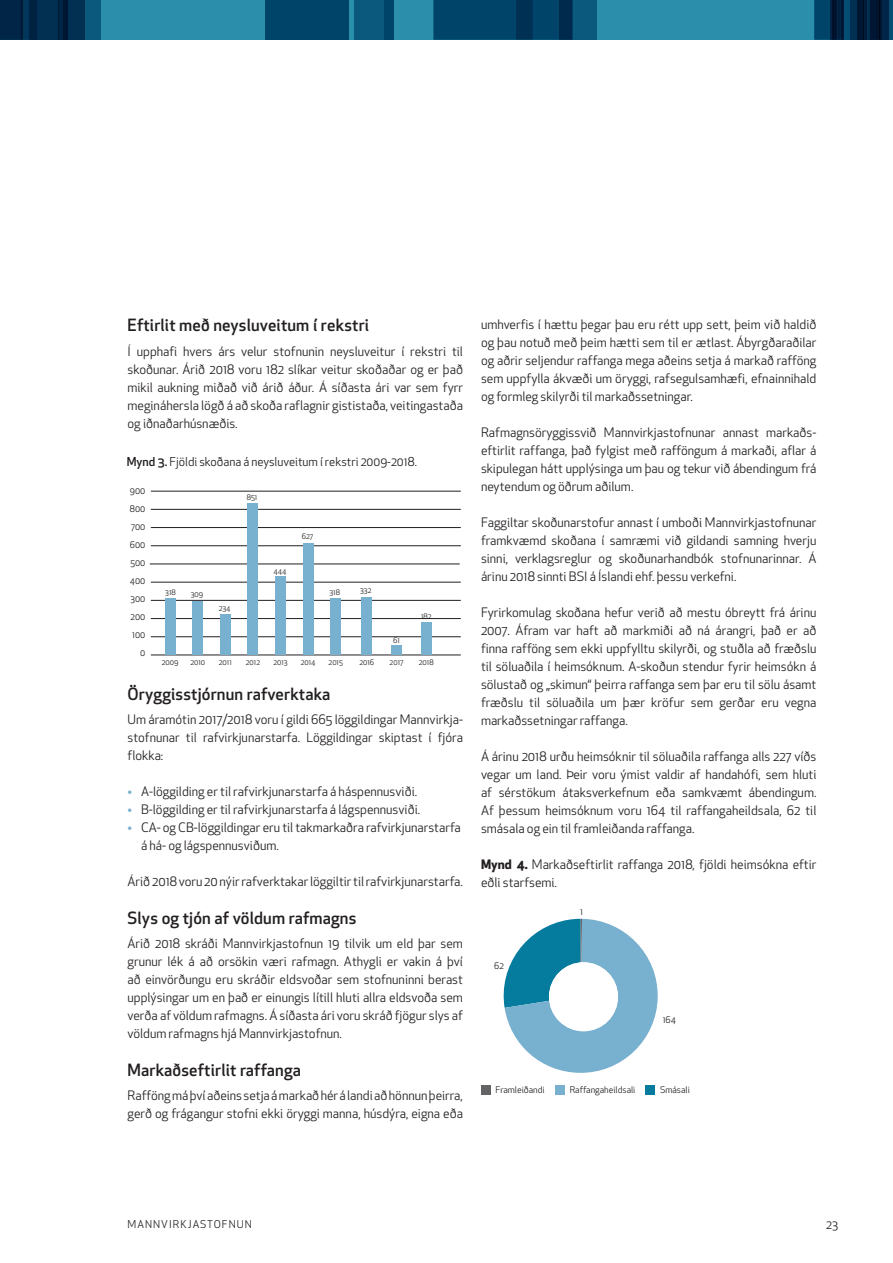
<style>
.page{position:relative;width:893px;height:1263px;background:#fff}
.page>*{position:absolute;margin:0;border:0;box-sizing:border-box;transform-origin:0 0}
.t1{font:500 16.5px "Apex New";letter-spacing:.01em;color:#231f20}
.t2{font:12.75px/18px "Apex New";color:#231f20;text-align:justify}
.t3{font:12px "Apex New";color:#231f20}
.t4{font:10.5px "Apex New";letter-spacing:.1em;color:#231f20}
.t5{font:9px/18px "Apex New";color:#231f20;text-align:right}
.t6{font:7.5px "Apex New";color:#231f20}
.s1{font-weight:500}
.s2{color:#78b0cf}
.s3{font-weight:700}
</style>
<div class="page">
<div style="left:410px;top:0;width:483px;height:40px;background:#2b8fac"></div>
<svg style="left:1px;top:0;width:409px;height:40px;background:#227a98"></svg>
<svg style="left:21px;top:0;width:16px;height:40px"></svg>
<div style="left:559px;top:0;width:37px;height:40px;background:#0b597d"></div>
<svg style="left:64px;top:0;width:37px;height:40px"></svg>
<div style="left:354px;top:0;width:30px;height:40px;background:#0b597d"></div>
<div style="left:384px;top:0;width:9px;height:40px;background:#00446a"></div>
<svg style="left:433px;top:0;width:139px;height:40px;background:#003f65"></svg>
<div style="left:814px;top:0;width:30px;height:40px;background:#00446a"></div>
<hr style="left:0;top:0;width:1px;height:40px;background:#057b9e">
<div style="left:265px;top:0;width:83px;height:40px;background:#00446a"></div>
<svg style="left:868px;top:0;width:25px;height:40px"></svg>
<svg style="left:830px;top:0;width:38px;height:40px"></svg>
<hr style="left:838px;top:0;width:1px;height:40px;background:#057b9e">
<hr style="left:879px;top:0;width:3px;height:40px;background:#057b9e">
<hr style="left:841px;top:0;width:3px;height:40px;background:#057b9e">
<hr style="left:864px;top:0;width:2px;height:40px;background:#057b9e">
<hr style="left:866px;top:0;width:1px;height:40px;background:#057b9e">
<div style="left:870px;top:0;width:10px;height:40px;background:#001733"></div>
<div style="left:832px;top:0;width:5px;height:40px;background:#00112b"></div>
<div style="left:857px;top:0;width:6px;height:40px;background:#001733"></div>
<hr style="left:151px;top:491px;width:310px;height:1px;background:#231f20">
<hr style="left:151px;top:509px;width:310px;height:1px;background:#231f20">
<hr style="left:151px;top:527px;width:310px;height:1px;background:#231f20">
<hr style="left:151px;top:545px;width:310px;height:1px;background:#231f20">
<hr style="left:150px;top:564px;width:310px;height:1px;background:#231f20">
<hr style="left:151px;top:582px;width:310px;height:1px;background:#231f20">
<hr style="left:151px;top:600px;width:310px;height:1px;background:#231f20">
<hr style="left:151px;top:618px;width:310px;height:1px;background:#231f20">
<hr style="left:151px;top:636px;width:310px;height:1px;background:#231f20">
<hr style="left:151px;top:655px;width:310px;height:1px;background:#231f20">
<div style="left:165px;top:599px;width:11px;height:56px;background:#78b0cf"></div>
<div style="left:192px;top:601px;width:11px;height:54px;background:#78b0cf"></div>
<div style="left:220px;top:615px;width:11px;height:40px;background:#78b0cf"></div>
<div style="left:248px;top:503px;width:10px;height:152px;background:#78b0cf"></div>
<div style="left:275px;top:577px;width:11px;height:78px;background:#78b0cf"></div>
<div style="left:303px;top:544px;width:11px;height:111px;background:#78b0cf"></div>
<div style="left:330px;top:599px;width:11px;height:56px;background:#78b0cf"></div>
<div style="left:361px;top:597px;width:11px;height:58px;background:#78b0cf"></div>
<div style="left:391px;top:646px;width:11px;height:9px;background:#78b0cf"></div>
<div style="left:421px;top:622px;width:11px;height:33px;background:#78b0cf"></div>
<svg style="left:503px;top:919px;width:155px;height:154px"></svg>
<div style="left:555px;top:1085px;width:10px;height:10px;background:#78b0cf"></div>
<div style="left:481px;top:1085px;width:10px;height:10px;background:#636366"></div>
<div style="left:645px;top:1085px;width:10px;height:10px;background:#057b9e"></div>
<div style="left:549px;top:962px;width:69px;height:69px;background:#fff;border-radius:50%"></div>
<p class="t1" style="left:128px;top:314px;width:243px">Eftirlit með neysluveitum í rekstri</p>
<p class="t2" style="left:128px;top:342px;width:337px">Í upphafi hvers árs velur stofnunin neysluveitur í rekstri til skoðunar. Árið 2018 voru 182 slíkar veitur skoðaðar og er það mikil aukning miðað við árið áður. Á síðasta ári var sem fyrr megináhersla lögð á að skoða raflagnir gististaða, veitingastaða og iðnaðarhúsnæðis.</p>
<p class="t3" style="left:127px;top:454px;width:292px"><span class="s1">Mynd 3.</span> Fjöldi skoðana á neysluveitum í rekstri 2009-2018.</p>
<p class="t5" style="left:130px;top:482px;width:17px">900<br>800<br>700<br>600<br>500<br>400<br>300<br>200<br>100<br>0</p>
<p class="t6" style="left:247px;top:492px;width:12px">851</p>
<p class="t6" style="left:165px;top:587px;width:12px">318</p>
<p class="t6" style="left:191px;top:590px;width:14px">309</p>
<p class="t6" style="left:219px;top:603px;width:13px">234</p>
<p class="t6" style="left:274px;top:567px;width:14px">444</p>
<p class="t6" style="left:302px;top:531px;width:13px">627</p>
<p class="t6" style="left:329px;top:587px;width:12px">318</p>
<p class="t6" style="left:360px;top:586px;width:13px">332</p>
<p class="t6" style="left:162px;top:658px;width:18px">2009</p>
<p class="t6" style="left:190px;top:658px;width:16px">2010</p>
<p class="t6" style="left:219px;top:658px;width:14px">2011</p>
<p class="t6" style="left:246px;top:658px;width:16px">2012</p>
<p class="t6" style="left:273px;top:658px;width:16px">2013</p>
<p class="t6" style="left:301px;top:658px;width:16px">2014</p>
<p class="t6" style="left:329px;top:658px;width:16px">2015</p>
<p class="t6" style="left:359px;top:658px;width:16px">2016</p>
<p class="t6" style="left:393px;top:635px;width:8px">61</p>
<p class="t6" style="left:421px;top:612px;width:12px">182</p>
<p class="t6" style="left:390px;top:658px;width:15px">2017</p>
<p class="t6" style="left:419px;top:658px;width:16px">2018</p>
<p class="t1" style="left:128px;top:682px;width:204px">Öryggisstjórnun rafverktaka</p>
<p class="t2" style="left:128px;top:710px;width:337px">Um áramótin 2017/2018 voru í gildi 665 löggildingar Mannvirkja&shy;stofnunar til rafvirkjunarstarfa. Löggildingar skiptast í fjóra flokka:</p>
<p class="t2" style="left:128px;top:782px;width:291px"><span class="s2">•</span> A-löggilding er til rafvirkjunarstarfa á háspennusviði.</p>
<p class="t2" style="left:128px;top:800px;width:294px"><span class="s2">•</span> B-löggilding er til rafvirkjunarstarfa á lágspennusviði.</p>
<p class="t2" style="left:141px;top:818px;width:321px;text-indent:-14px"><span class="s2">•</span> CA- og CB-löggildingar eru til takmarkaðra rafvirkjunarstarfa á há- og lágspennusviðum.</p>
<p class="t2" style="left:128px;top:872px;width:337px">Árið 2018 voru 20 nýir rafverktakar löggiltir til rafvirkjunarstarfa.</p>
<p class="t1" style="left:128px;top:907px;width:230px">Slys og tjón af völdum rafmagns</p>
<p class="t2" style="left:128px;top:934px;width:337px">Árið 2018 skráði Mannvirkjastofnun 19 tilvik um eld þar sem grunur lék á að orsökin væri rafmagn. Athygli er vakin á því að einvörðungu eru skráðir eldsvoðar sem stofnuninni berast upplýsingar um en það er einungis lítill hluti allra eldsvoða sem verða af völdum rafmagns. Á síðasta ári voru skráð fjögur slys af völdum rafmagns hjá Mannvirkjastofnun.</p>
<p class="t1" style="left:128px;top:1059px;width:175px">Markaðseftirlit raffanga</p>
<p class="t2" style="left:128px;top:1087px;width:337px">Rafföng má því aðeins setja á markað hér á landi að hönnun þeirra, gerð og frágangur stofni ekki öryggi manna, húsdýra, eigna eða</p>
<p class="t2" style="left:481px;top:315px;width:337px">umhverfis í hættu þegar þau eru rétt upp sett, þeim við haldið og þau notuð með þeim hætti sem til er ætlast. Ábyrgðaraðilar og aðrir seljendur raffanga mega aðeins setja á markað rafföng sem uppfylla ákvæði um öryggi, rafsegulsamhæfi, efnainnihald og formleg skilyrði til markaðssetningar.</p>
<p class="t2" style="left:481px;top:423px;width:337px">Rafmagnsöryggissvið Mannvirkjastofnunar annast markaðs&shy;eftirlit raffanga, það fylgist með rafföngum á markaði, aflar á skipulegan hátt upplýsinga um þau og tekur við ábendingum frá neytendum og öðrum aðilum.</p>
<p class="t2" style="left:481px;top:513px;width:337px">Faggiltar skoðunarstofur annast í umboði Mannvirkjastofnunar framkvæmd skoðana í samræmi við gildandi samning hverju sinni, verklagsreglur og skoðunarhandbók stofnunarinnar. Á árinu 2018 sinnti BSI á Íslandi ehf. þessu verkefni.</p>
<p class="t2" style="left:481px;top:603px;width:337px">Fyrirkomulag skoðana hefur verið að mestu óbreytt frá árinu 2007. Áfram var haft að markmiði að ná árangri, það er að finna rafföng sem ekki uppfylltu skilyrði, og stuðla að fræðslu til söluaðila í heimsóknum. A-skoðun stendur fyrir heimsókn á sölustað og „skimun“ þeirra raffanga sem þar eru til sölu ásamt fræðslu til söluaðila um þær kröfur sem gerðar eru vegna markaðssetningar raffanga.</p>
<p class="t2" style="left:481px;top:747px;width:337px">Á árinu 2018 urðu heimsóknir til söluaðila raffanga alls 227 víðs vegar um land. Þeir voru ýmist valdir af handahófi, sem hluti af sérstökum átaksverkefnum eða samkvæmt ábendingum.<br>Af þessum heimsóknum voru 164 til raffangaheildsala, 62 til smásala og ein til framleiðanda raffanga.</p>
<p class="t2" style="left:481px;top:855px;width:337px"><span class="s3">Mynd 4.</span> Markaðseftirlit raffanga 2018, fjöldi heimsókna eftir eðli starfsemi.</p>
<p class="t5" style="left:494px;top:957px;width:11px">62</p>
<p class="t5" style="left:580px;top:903px;width:4px">1</p>
<p class="t5" style="left:663px;top:1011px;width:15px">164</p>
<p class="t5" style="left:495px;top:1081px;width:51px">Framleiðandi</p>
<p class="t5" style="left:570px;top:1081px;width:67px">Raffangaheildsali</p>
<p class="t5" style="left:660px;top:1081px;width:31px">Smásali</p>
<p class="t4" style="left:128px;top:1217px;width:126px">MANNVIRKJASTOFNUN</p>
<p class="t3" style="left:826px;top:1217px;width:13px">23</p>
</div>
